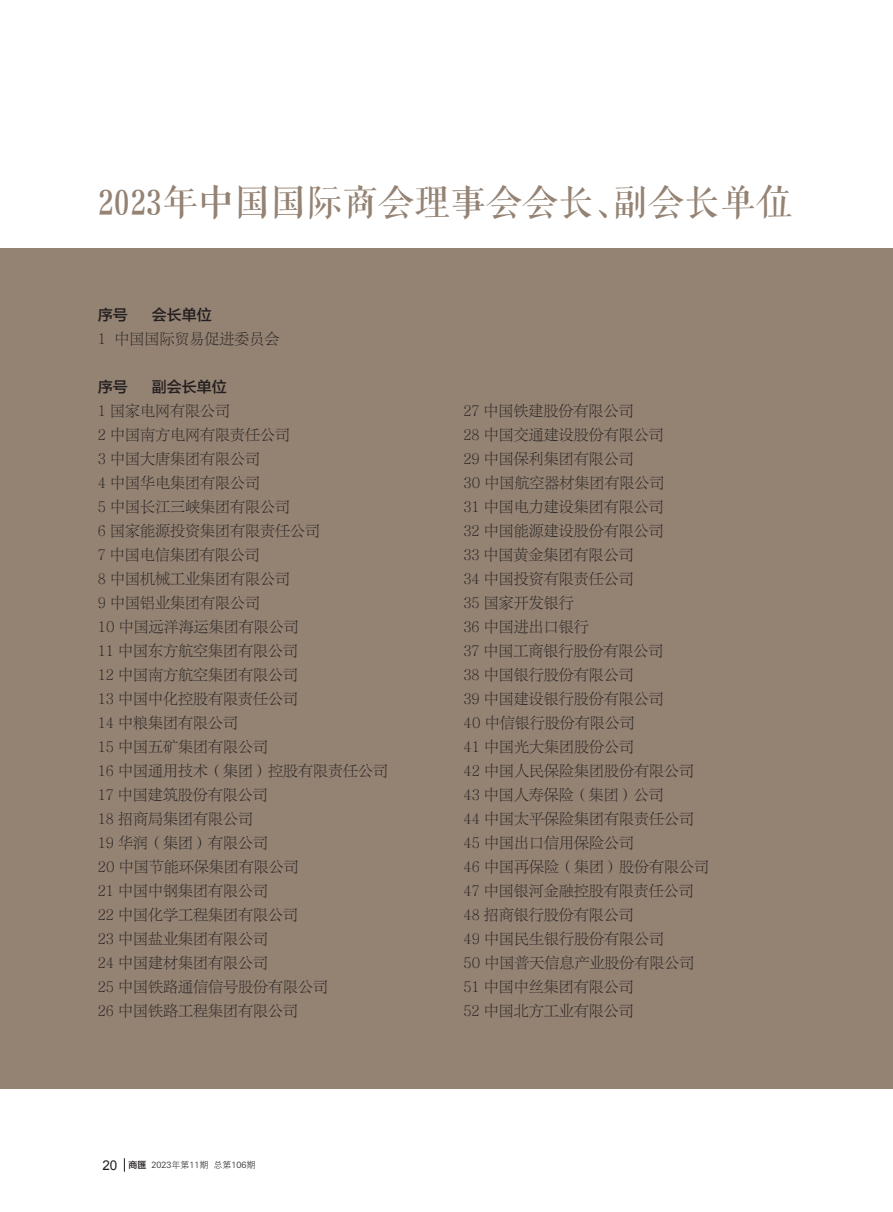
<style>
.page{position:relative;width:893px;height:1212px;background:#fff}
.page>*{position:absolute;margin:0;border:0;box-sizing:border-box;transform-origin:0 0}
.会议_论坛_出访{font:36px "FZQKBYSJW GB1 0";color:#948273}
.正文{font:15px "FZLTSK GBK1 0";color:#231f20}
.正文-2{font:15px "FZLTZHK GBK1 0";color:#231f20}
.t1{font:9px "FZXH1 JW GB1 0";color:#231f20}
.s1{font-family:"Arial";font-size:13.5px}
.s2{font-family:"FZLTZHK GBK1 0"}
</style>
<div class="page">
<svg style="left:124px;top:1158px;width:1px;height:14px"></svg>
<div style="left:0;top:249px;width:893px;height:840px;background:#948273"></div>
<p class="会议_论坛_出访" style="left:98px;top:184px;width:696px">2023年中国国际商会理事会会长、副会长单位</p>
<p class="正文-2" style="left:98px;top:306px;width:31px">序号</p>
<p class="正文-2" style="left:152px;top:306px;width:62px">会长单位</p>
<p class="正文" style="left:98px;top:331px;width:183px">1 中国国际贸易促进委员会</p>
<p class="正文-2" style="left:98px;top:378px;width:31px">序号</p>
<p class="正文-2" style="left:152px;top:378px;width:77px">副会长单位</p>
<p class="正文" style="left:98px;top:403px;width:134px">1 国家电网有限公司</p>
<p class="正文" style="left:98px;top:427px;width:194px">2 中国南方电网有限责任公司</p>
<p class="正文" style="left:98px;top:451px;width:164px">3 中国大唐集团有限公司</p>
<p class="正文" style="left:98px;top:475px;width:164px">4 中国华电集团有限公司</p>
<p class="正文" style="left:98px;top:499px;width:194px">5 中国长江三峡集团有限公司</p>
<p class="正文" style="left:98px;top:523px;width:224px">6 国家能源投资集团有限责任公司</p>
<p class="正文" style="left:98px;top:547px;width:164px">7 中国电信集团有限公司</p>
<p class="正文" style="left:98px;top:571px;width:194px">8 中国机械工业集团有限公司</p>
<p class="正文" style="left:98px;top:595px;width:164px">9 中国铝业集团有限公司</p>
<p class="正文" style="left:98px;top:619px;width:203px">10 中国远洋海运集团有限公司</p>
<p class="正文" style="left:98px;top:643px;width:202px">11 中国东方航空集团有限公司</p>
<p class="正文" style="left:98px;top:667px;width:202px">12 中国南方航空集团有限公司</p>
<p class="正文" style="left:98px;top:691px;width:202px">13 中国中化控股有限责任公司</p>
<p class="正文" style="left:98px;top:715px;width:142px">14 中粮集团有限公司</p>
<p class="正文" style="left:98px;top:739px;width:172px">15 中国五矿集团有限公司</p>
<p class="正文" style="left:98px;top:763px;width:292px">16 中国通用技术（集团）控股有限责任公司</p>
<p class="正文" style="left:98px;top:787px;width:172px">17 中国建筑股份有限公司</p>
<p class="正文" style="left:98px;top:811px;width:157px">18 招商局集团有限公司</p>
<p class="正文" style="left:98px;top:835px;width:172px">19 华润（集团）有限公司</p>
<p class="正文" style="left:98px;top:859px;width:203px">20 中国节能环保集团有限公司</p>
<p class="正文" style="left:98px;top:883px;width:172px">21 中国中钢集团有限公司</p>
<p class="正文" style="left:98px;top:907px;width:202px">22 中国化学工程集团有限公司</p>
<p class="正文" style="left:98px;top:931px;width:172px">23 中国盐业集团有限公司</p>
<p class="正文" style="left:98px;top:955px;width:172px">24 中国建材集团有限公司</p>
<p class="正文" style="left:98px;top:979px;width:232px">25 中国铁路通信信号股份有限公司</p>
<p class="正文" style="left:98px;top:1003px;width:202px">26 中国铁路工程集团有限公司</p>
<p class="t1" style="left:102px;top:1160px;width:154px"><span class="s1">20</span> <span class="s2">商匯</span> 2023年第11期 总第106期</p>
<p class="正文" style="left:463px;top:403px;width:172px">27 中国铁建股份有限公司</p>
<p class="正文" style="left:463px;top:427px;width:202px">28 中国交通建设股份有限公司</p>
<p class="正文" style="left:463px;top:451px;width:172px">29 中国保利集团有限公司</p>
<p class="正文" style="left:463px;top:475px;width:203px">30 中国航空器材集团有限公司</p>
<p class="正文" style="left:463px;top:499px;width:202px">31 中国电力建设集团有限公司</p>
<p class="正文" style="left:463px;top:523px;width:202px">32 中国能源建设股份有限公司</p>
<p class="正文" style="left:463px;top:547px;width:172px">33 中国黄金集团有限公司</p>
<p class="正文" style="left:463px;top:571px;width:172px">34 中国投资有限责任公司</p>
<p class="正文" style="left:463px;top:595px;width:112px">35 国家开发银行</p>
<p class="正文" style="left:463px;top:619px;width:127px">36 中国进出口银行</p>
<p class="正文" style="left:463px;top:643px;width:202px">37 中国工商银行股份有限公司</p>
<p class="正文" style="left:463px;top:667px;width:172px">38 中国银行股份有限公司</p>
<p class="正文" style="left:463px;top:691px;width:202px">39 中国建设银行股份有限公司</p>
<p class="正文" style="left:463px;top:715px;width:173px">40 中信银行股份有限公司</p>
<p class="正文" style="left:463px;top:739px;width:172px">41 中国光大集团股份公司</p>
<p class="正文" style="left:463px;top:763px;width:232px">42 中国人民保险集团股份有限公司</p>
<p class="正文" style="left:463px;top:787px;width:202px">43 中国人寿保险（集团）公司</p>
<p class="正文" style="left:463px;top:811px;width:232px">44 中国太平保险集团有限责任公司</p>
<p class="正文" style="left:463px;top:835px;width:172px">45 中国出口信用保险公司</p>
<p class="正文" style="left:463px;top:859px;width:247px">46 中国再保险（集团）股份有限公司</p>
<p class="正文" style="left:463px;top:883px;width:232px">47 中国银河金融控股有限责任公司</p>
<p class="正文" style="left:463px;top:907px;width:172px">48 招商银行股份有限公司</p>
<p class="正文" style="left:463px;top:931px;width:202px">49 中国民生银行股份有限公司</p>
<p class="正文" style="left:463px;top:955px;width:233px">50 中国普天信息产业股份有限公司</p>
<p class="正文" style="left:463px;top:979px;width:172px">51 中国中丝集团有限公司</p>
<p class="正文" style="left:463px;top:1003px;width:172px">52 中国北方工业有限公司</p>
</div>
